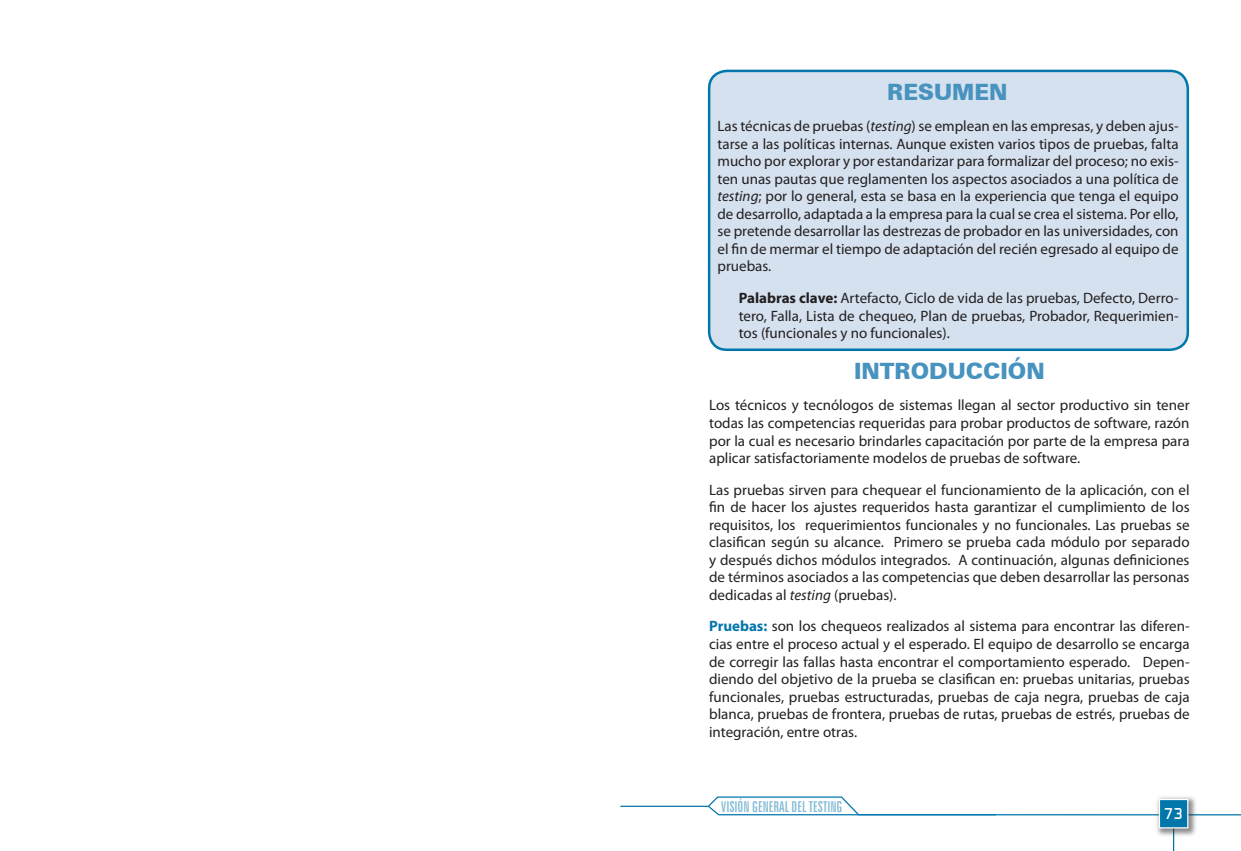
<style>
.page{position:relative;width:1241px;height:851px;background:#fff}
.page>*{position:absolute;margin:0;border:0;box-sizing:border-box;transform-origin:0 0}
.t1{font:900 22.5px "Zurich BT";color:#4792be}
.t2{font:15px/17.5px "Myriad Pro";color:#231f20;text-align:justify}
.t3{font:extra-condensed 15px "Zurich BT";color:#0076ab}
.t4{font:15px "Bazouk S Si";color:#fff}
.s1{font-style:italic}
.s2{font-weight:700}
.s3{font-weight:700;color:#0076ab}
</style>
<div class="page">
<hr style="left:1172px;top:805px;width:1px;height:45px;background:#0076ab">
<div style="left:1154px;top:794px;width:43px;height:43px;background:#231f20;opacity:.52"></div>
<div style="left:1159px;top:799px;width:28px;height:28px;background:#0076ab"></div>
<div style="left:1158px;top:798px;width:30px;height:30px;border:1px solid #fff"></div>
<svg style="left:620px;top:795px;width:620px;height:21px"></svg>
<div style="left:709px;top:71px;width:478px;height:279px;background:#d5e1ee;border-radius:18px"></div>
<div style="left:707px;top:70px;width:481px;height:281px;border:2px solid #0076ab;border-radius:18px"></div>
<h1 class="t1" style="left:887px;top:78px;width:122px">RESUMEN</h1>
<p class="t2" style="left:717px;top:117px;width:462px">Las técnicas de pruebas (<span class="s1">testing</span>) se emplean en las empresas, y deben ajus&shy;tarse a las políticas internas. Aunque existen varios tipos de pruebas, falta mucho por explorar y por estandarizar para formalizar del proceso; no exis&shy;ten unas pautas que reglamenten los aspectos asociados a una política de <span class="s1">testing</span>; por lo general, esta se basa en la experiencia que tenga el equipo de desarrollo, adaptada a la empresa para la cual se crea el sistema. Por ello, se pretende desarrollar las destrezas de probador en las universidades, con el fin de mermar el tiempo de adaptación del recién egresado al equipo de pruebas.</p>
<p class="t2" style="left:738px;top:289px;width:441px"><span class="s2">Palabras clave:</span> Artefacto, Ciclo de vida de las pruebas, Defecto, Derro&shy;tero, Falla, Lista de chequeo, Plan de pruebas, Probador, Requerimien&shy;tos (funcionales y no funcionales).</p>
<h1 class="t1" style="left:853px;top:357px;width:192px">INTRODUCCIÓN</h1>
<p class="t2" style="left:709px;top:396px;width:482px">Los técnicos y tecnólogos de sistemas llegan al sector productivo sin tener todas las competencias requeridas para probar productos de software, razón por la cual es necesario brindarles capacitación por parte de la empresa para aplicar satisfactoriamente modelos de pruebas de software.</p>
<p class="t2" style="left:709px;top:480px;width:482px">Las pruebas sirven para chequear el funcionamiento de la aplicación, con el fin de hacer los ajustes requeridos hasta garantizar el cumplimiento de los requisitos, los requerimientos funcionales y no funcionales. Las pruebas se clasifican según su alcance. Primero se prueba cada módulo por separado y después dichos módulos integrados. A continuación, algunas definiciones de términos asociados a las competencias que deben desarrollar las personas dedicadas al <span class="s1">testing</span> (pruebas).</p>
<p class="t2" style="left:709px;top:617px;width:482px"><span class="s3">Pruebas:</span> son los chequeos realizados al sistema para encontrar las diferen&shy;cias entre el proceso actual y el esperado. El equipo de desarrollo se encarga de corregir las fallas hasta encontrar el comportamiento esperado. Depen&shy;diendo del objetivo de la prueba se clasifican en: pruebas unitarias, pruebas funcionales, pruebas estructuradas, pruebas de caja negra, pruebas de caja blanca, pruebas de frontera, pruebas de rutas, pruebas de estrés, pruebas de integración, entre otras.</p>
<p class="t3" style="left:721px;top:798px;width:123px">VISIÓN GENERAL DEL TESTING</p>
<p class="t4" style="left:1163px;top:806px;width:21px">73</p>
</div>
